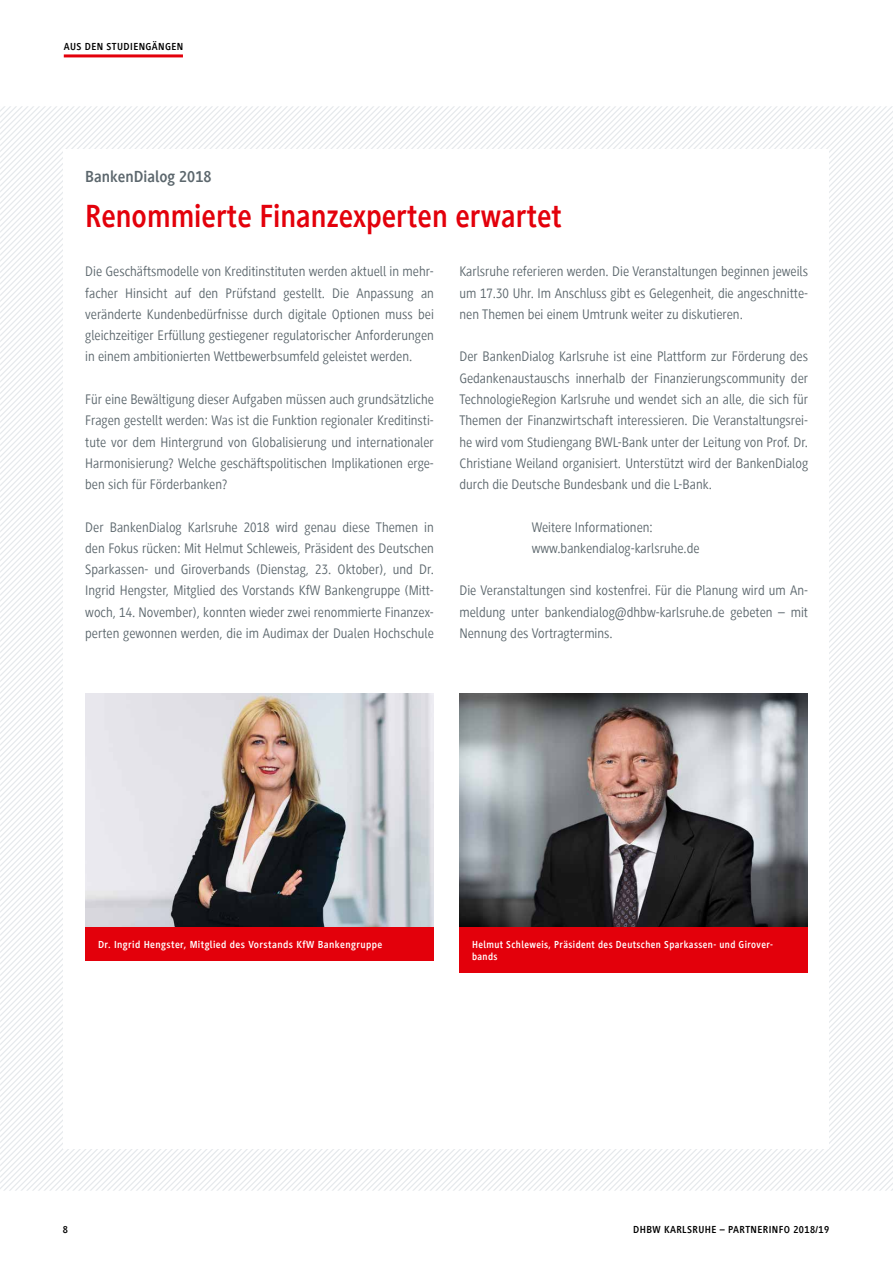
<style>
.page{position:relative;width:893px;height:1263px;background:#fff}
.page>*{position:absolute;margin:0;border:0;box-sizing:border-box;transform-origin:0 0}
.t1{font:700 33px "Generis Sans Com";color:#e3000b;scale:.9 1}
.t2{font:700 16.5px "Generis Sans Com";color:#5c676d;scale:.95 1}
.t3{font:14.25px/21.3px "Generis Sans Com";color:#5c676d;text-align:justify;scale:.95 1}
.t4{font:700 10.5px/12.6px "Generis Sans Com";letter-spacing:.04em;color:#fff;scale:.91 1}
.t5{font:700 10.5px "Generis Sans Com";letter-spacing:.04em;color:#fff;scale:.95 1}
.t6{font:700 10.5px "Generis Sans Com";letter-spacing:.04em;color:#000;scale:.95 1}
</style>
<div class="page">
<hr style="left:64px;top:54px;width:119px;height:3px;background:#e3000b">
<svg style="left:683px;top:980px;width:210px;height:211px"></svg>
<div style="left:64px;top:149px;width:765px;height:999px;background:#fff"></div>
<img style="left:85px;top:693px;width:349px;height:234px">
<img style="left:459px;top:693px;width:349px;height:234px">
<div style="left:459px;top:927px;width:349px;height:46px;background:#e3000b"></div>
<div style="left:85px;top:927px;width:349px;height:34px;background:#e3000b"></div>
<p class="t6" style="left:64px;top:41px;width:127px">AUS DEN STUDIENGÄNGEN</p>
<p class="t2" style="left:85px;top:168px;width:134px">BankenDialog 2018</p>
<h1 class="t1" style="left:85px;top:198px;width:531px">Renommierte Finanzexperten erwartet</h1>
<p class="t3" style="left:85px;top:261px;width:369px">Die Geschäftsmodelle von Kreditinstituten werden aktuell in mehr&shy;facher Hinsicht auf den Prüfstand gestellt. Die Anpassung an veränderte Kundenbedürfnisse durch digitale Optionen muss bei gleichzeitiger Erfüllung gestiegener regulatorischer Anforderungen in einem ambitionierten Wettbewerbsumfeld geleistet werden.</p>
<p class="t3" style="left:85px;top:389px;width:369px">Für eine Bewältigung dieser Aufgaben müssen auch grundsätzliche Fragen gestellt werden: Was ist die Funktion regionaler Kreditinsti&shy;tute vor dem Hintergrund von Globalisierung und internationaler Harmonisierung? Welche geschäftspolitischen Implikationen erge&shy;ben sich für Förderbanken?</p>
<p class="t3" style="left:85px;top:516px;width:369px">Der BankenDialog Karlsruhe 2018 wird genau diese Themen in den Fokus rücken: Mit Helmut Schleweis, Präsident des Deutschen Sparkassen- und Giroverbands (Dienstag, 23. Oktober), und Dr.<br>Ingrid Hengster, Mitglied des Vorstands KfW Bankengruppe (Mitt&shy;woch, 14. November), konnten wieder zwei renommierte Finanzex&shy;perten gewonnen werden, die im Audimax der Dualen Hochschule</p>
<p class="t3" style="left:459px;top:261px;width:369px">Karlsruhe referieren werden. Die Veranstaltungen beginnen jeweils um 17.30 Uhr. Im Anschluss gibt es Gelegenheit, die angeschnitte&shy;nen Themen bei einem Umtrunk weiter zu diskutieren.</p>
<p class="t3" style="left:459px;top:346px;width:369px">Der BankenDialog Karlsruhe ist eine Plattform zur Förderung des Gedankenaustauschs innerhalb der Finanzierungscommunity der TechnologieRegion Karlsruhe und wendet sich an alle, die sich für Themen der Finanzwirtschaft interessieren. Die Veranstaltungsrei&shy;he wird vom Studiengang BWL-Bank unter der Leitung von Prof. Dr.<br>Christiane Weiland organisiert. Unterstützt wird der BankenDialog durch die Deutsche Bundesbank und die L-Bank.</p>
<p class="t3" style="left:532px;top:516px;width:178px">Weitere Informationen: www.bankendialog-karlsruhe.de</p>
<p class="t3" style="left:459px;top:580px;width:369px">Die Veranstaltungen sind kostenfrei. Für die Planung wird um An&shy;meldung unter bankendialog@dhbw-karlsruhe.de gebeten – mit Nennung des Vortragtermins.</p>
<p class="t5" style="left:98px;top:939px;width:301px">Dr. Ingrid Hengster, Mitglied des Vorstands KfW Bankengruppe</p>
<p class="t4" style="left:472px;top:938px;width:332px">Helmut Schleweis, Präsident des Deutschen Sparkassen- und Girover&shy;bands</p>
<p class="t6" style="left:63px;top:1224px;width:7px">8</p>
<p class="t6" style="left:633px;top:1224px;width:208px">DHBW KARLSRUHE – PARTNERINFO 2018/19</p>
</div>
